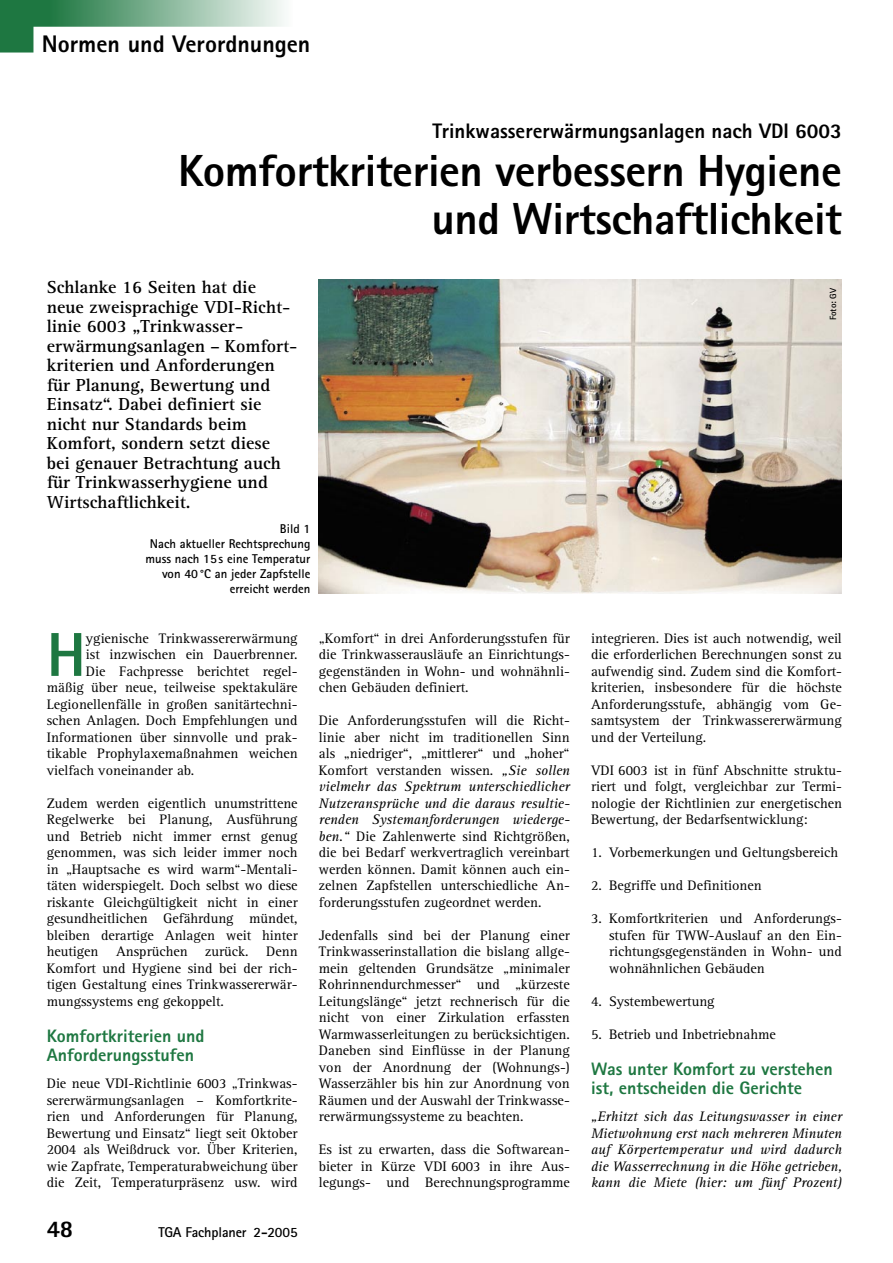
<style>
.page{position:relative;width:893px;height:1263px;background:#fff}
.page>*{position:absolute;margin:0;border:0;box-sizing:border-box;transform-origin:0 0}
.T01c_Grund_m_Ini{font:800 62.1px "Rotis Sans Serif";color:#1e7741}
.T08b_HÜ{font:800 45px/48px "Rotis Sans Serif";letter-spacing:-.01em;color:#000;text-align:right}
.t1{font:800 24px "Rotis Sans Serif";color:#000}
.T08a_Dach{font:800 21px "Rotis Sans Serif";color:#000}
.T08c_Vorspann{font:700 18px/19.5px "Rotis Serif";color:#000}
.T04a_ZÜ_1{font:800 18px/19.5px "Rotis Sans Serif";color:#1e7741}
.T01a_Grund{font:14.25px/16.5px "Rotis Serif";color:#000;text-align:justify}
.T01b_Grund_n_ZÜ{font:14.25px/16.5px "Rotis Serif";color:#000;text-align:justify}
.T01c_Grund_m_Ini-2{font:14.25px "Rotis Serif";color:#000}
.T01b_Grund_n_ZÜ-2{font:italic 14.25px/16.5px "Rotis Serif";color:#000;text-align:justify}
.t2{font:700 14.25px "Rotis Sans Serif";letter-spacing:-.01em;color:#000}
.T02_BU_Autor{font:700 12.75px/15px "Rotis Sans Serif";color:#000;text-align:right}
.T07a_Foto{font:700 9px "Rotis Sans Serif";color:#000}
.s1{font-style:italic}
</style>
<div class="page">
<svg style="left:0;top:0;width:284px;height:53px"></svg>
<img style="left:319px;top:280px;width:523px;height:313px">
<p class="t1" style="left:42px;top:29px;width:270px">Normen und Verordnungen</p>
<p class="T08a_Dach" style="left:432px;top:117px;width:411px">Trinkwassererwärmungsanlagen nach VDI 6003</p>
<p class="T08b_HÜ" style="left:178px;top:146px;width:665px">Komfortkriterien verbessern Hygiene und Wirtschaftlichkeit</p>
<p class="T08c_Vorspann" style="left:47px;top:278px;width:252px">Schlanke 16 Seiten hat die<br>neue zweisprachige VDI-Richt&shy;linie 6003 „Trinkwasser&shy;erwärmungsanlagen – Komfort&shy;kriterien und Anforderungen für Planung, Bewertung und<br>Einsatz“. Dabei definiert sie nicht nur Standards beim<br>Komfort, sondern setzt diese<br>bei genauer Betrachtung auch für Trinkwasserhygiene und<br>Wirtschaftlichkeit.</p>
<p class="T02_BU_Autor" style="left:145px;top:521px;width:166px">Bild 1<br>Nach aktueller Rechtsprechung muss nach 15 s eine Temperatur von 40 °C an jeder Zapfstelle erreicht werden</p>
<p class="T01c_Grund_m_Ini" style="left:47px;top:615px;width:41px">H</p>
<p class="T01c_Grund_m_Ini-2" style="left:86px;top:630px;width:213px">ygienische Trinkwassererwärmung</p>
<p class="T01c_Grund_m_Ini-2" style="left:86px;top:646px;width:213px">ist inzwischen ein Dauerbrenner.</p>
<p class="T01c_Grund_m_Ini-2" style="left:86px;top:663px;width:213px">Die Fachpresse berichtet regel-</p>
<p class="T01c_Grund_m_Ini-2" style="left:47px;top:679px;width:252px">mäßig über neue, teilweise spektakuläre</p>
<p class="T01c_Grund_m_Ini-2" style="left:47px;top:696px;width:252px">Legionellenfälle in großen sanitärtechni-</p>
<p class="T01c_Grund_m_Ini-2" style="left:47px;top:712px;width:252px">schen Anlagen. Doch Empfehlungen und</p>
<p class="T01c_Grund_m_Ini-2" style="left:47px;top:729px;width:252px">Informationen über sinnvolle und prak-</p>
<p class="T01c_Grund_m_Ini-2" style="left:47px;top:745px;width:252px">tikable Prophylaxemaßnahmen weichen</p>
<p class="T01c_Grund_m_Ini-2" style="left:47px;top:762px;width:149px">vielfach voneinander ab.</p>
<p class="T01a_Grund" style="left:47px;top:795px;width:252px">Zudem werden eigentlich unumstrittene Regelwerke bei Planung, Ausführung und Betrieb nicht immer ernst genug genommen, was sich leider immer noch in „Hauptsache es wird warm“-Mentali&shy;täten widerspiegelt. Doch selbst wo diese riskante Gleichgültigkeit nicht in einer gesundheitlichen Gefährdung mündet, bleiben derartige Anlagen weit hinter heutigen Ansprüchen zurück. Denn Komfort und Hygiene sind bei der rich&shy;tigen Gestaltung eines Trinkwassererwär&shy;mungssystems eng gekoppelt.</p>
<p class="T04a_ZÜ_1" style="left:47px;top:1026px;width:159px">Komfortkriterien und<br>Anforderungsstufen</p>
<p class="T01b_Grund_n_ZÜ" style="left:47px;top:1076px;width:252px">Die neue VDI-Richtlinie 6003 „Trinkwas&shy;sererwärmungsanlagen – Komfortkrite&shy;rien und Anforderungen für Planung, Bewertung und Einsatz“ liegt seit Oktober 2004 als Weißdruck vor. Über Kriterien, wie Zapfrate, Temperaturabweichung über die Zeit, Temperaturpräsenz usw. wird</p>
<p class="t1" style="left:47px;top:1213px;width:28px">48</p>
<p class="t2" style="left:158px;top:1223px;width:141px">TGA Fachplaner 2-2005</p>
<p class="T01b_Grund_n_ZÜ" style="left:319px;top:630px;width:252px">„Komfort“ in drei Anforderungsstufen für die Trinkwasserausläufe an Einrichtungs&shy;gegenständen in Wohn- und wohnähnli&shy;chen Gebäuden definiert.</p>
<p class="T01a_Grund" style="left:319px;top:713px;width:252px">Die Anforderungsstufen will die Richt&shy;linie aber nicht im traditionellen Sinn als „niedriger“, „mittlerer“ und „hoher“ Komfort verstanden wissen. <span class="s1">„Sie sollen vielmehr das Spektrum unterschiedlicher Nutzeransprüche und die daraus resultie&shy;renden Systemanforderungen wiederge&shy;ben.“</span> Die Zahlenwerte sind Richtgrößen, die bei Bedarf werkvertraglich vereinbart werden können. Damit können auch ein&shy;zelnen Zapfstellen unterschiedliche An&shy;forderungsstufen zugeordnet werden.</p>
<p class="T01a_Grund" style="left:319px;top:927px;width:252px">Jedenfalls sind bei der Planung einer Trinkwasserinstallation die bislang allge&shy;mein geltenden Grundsätze „minimaler Rohrinnendurchmesser“ und „kürzeste Leitungslänge“ jetzt rechnerisch für die nicht von einer Zirkulation erfassten Warmwasserleitungen zu berücksichtigen.<br>Daneben sind Einflüsse in der Planung von der Anordnung der (Wohnungs-)<br>Wasserzähler bis hin zur Anordnung von Räumen und der Auswahl der Trinkwasse&shy;rerwärmungssysteme zu beachten.</p>
<p class="T01a_Grund" style="left:319px;top:1142px;width:252px">Es ist zu erwarten, dass die Softwarean&shy;bieter in Kürze VDI 6003 in ihre Aus&shy;legungs- und Berechnungsprogramme</p>
<p class="T07a_Foto" style="left:828px;top:320px;width:34px;rotate:-90deg">Foto: GV</p>
<p class="T01a_Grund" style="left:591px;top:630px;width:252px">integrieren. Dies ist auch notwendig, weil die erforderlichen Berechnungen sonst zu aufwendig sind. Zudem sind die Komfort&shy;kriterien, insbesondere für die höchste Anforderungsstufe, abhängig vom Ge&shy;samtsystem der Trinkwassererwärmung und der Verteilung.</p>
<p class="T01a_Grund" style="left:591px;top:762px;width:252px">VDI 6003 ist in fünf Abschnitte struktu&shy;riert und folgt, vergleichbar zur Termi&shy;nologie der Richtlinien zur energetischen Bewertung, der Bedarfsentwicklung:</p>
<p class="T01a_Grund" style="left:591px;top:845px;width:248px">1. Vorbemerkungen und Geltungsbereich</p>
<p class="T01a_Grund" style="left:591px;top:878px;width:172px">2. Begriffe und Definitionen</p>
<p class="T01a_Grund" style="left:609px;top:911px;width:234px;text-indent:-18px">3. Komfortkriterien und Anforderungs&shy;stufen für TWW-Auslauf an den Ein&shy;richtungsgegenständen in Wohn- und wohnähnlichen Gebäuden</p>
<p class="T01a_Grund" style="left:591px;top:993px;width:125px">4. Systembewertung</p>
<p class="T01a_Grund" style="left:591px;top:1026px;width:186px">5. Betrieb und Inbetriebnahme</p>
<p class="T04a_ZÜ_1" style="left:591px;top:1059px;width:243px">Was unter Komfort zu verstehen ist, entscheiden die Gerichte</p>
<p class="T01b_Grund_n_ZÜ-2" style="left:591px;top:1109px;width:252px">„Erhitzt sich das Leitungswasser in einer Mietwohnung erst nach mehreren Minuten auf Körpertemperatur und wird dadurch die Wasserrechnung in die Höhe getrieben, kann die Miete (hier: um fünf Prozent)</p>
</div>
